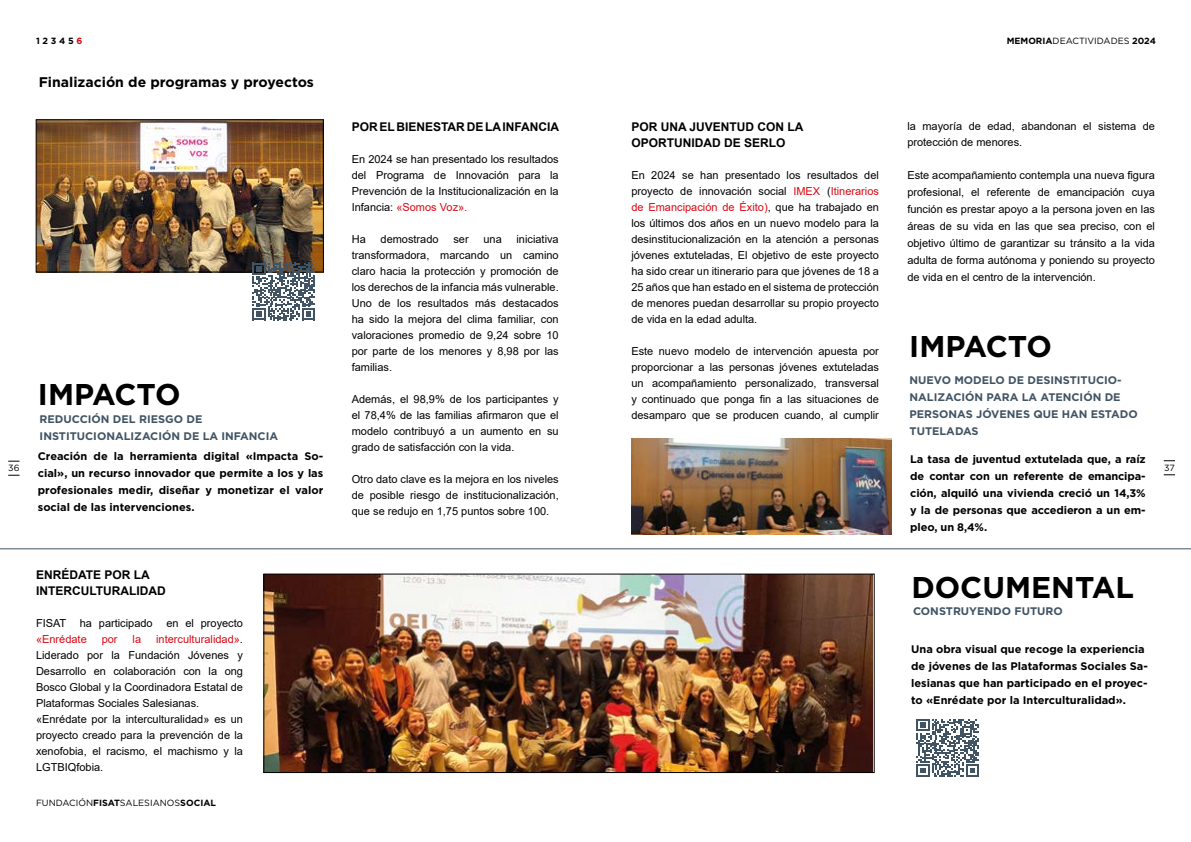
<style>
.page{position:relative;width:1191px;height:842px;background:#fff}
.page>*{position:absolute;margin:0;border:0;box-sizing:border-box;transform-origin:0 0}
.t1{font:700 30px "Gotham";color:#000}
.t2{font:700 14px "Gotham";color:#000}
.t3{font:700 12px/16px "Arial";color:#000}
.t4{font:11px/16px "Arial";color:#000;text-align:justify}
.t5{font:700 11px/17px "Gotham";color:#000;text-align:justify}
.t6{font:700 11px/17px "Gotham";color:#415464}
.t7{font:11px "Arial";color:#dc0814}
.t8{font:9px "Gotham";color:#000}
.t9{font:700 9px "Gotham";color:#000}
.s1{color:#dc0814}
.s2{font-weight:700}
</style>
<div class="page">
<svg style="left:8px;top:461px;width:12px;height:1px"></svg>
<svg style="left:8px;top:475px;width:12px;height:1px"></svg>
<svg style="left:1163px;top:460px;width:12px;height:1px"></svg>
<svg style="left:1163px;top:474px;width:12px;height:1px"></svg>
<svg style="left:916px;top:719px;width:63px;height:58px"></svg>
<img style="left:631px;top:438px;width:260px;height:96px">
<img style="left:38px;top:122px;width:283px;height:148px">
<div style="left:36px;top:120px;width:287px;height:152px;border:1px solid #000"></div>
<img style="left:266px;top:576px;width:606px;height:195px">
<div style="left:264px;top:574px;width:610px;height:199px;border:1px solid #000"></div>
<svg style="left:252px;top:263px;width:63px;height:57px"></svg>
<hr style="left:0;top:549px;width:1191px;height:1px;background:#415464">
<p class="t9" style="left:36px;top:35px;width:48px">1 2 3 4 5 <span class="s1">6</span></p>
<p class="t2" style="left:39px;top:73px;width:277px">Finalización de programas y proyectos</p>
<p class="t8" style="left:1006px;top:35px;width:151px"><span class="s2">MEMORIA</span>DEACTIVIDADES <span class="s2">2024</span></p>
<p class="t3" style="left:352px;top:118px;width:209px">POR EL BIENESTAR DE LA INFANCIA</p>
<p class="t4" style="left:352px;top:151px;width:208px">En 2024 se han presentado los resultados del Programa de Innovación para la Prevención de la Institucionalización en la Infancia: <span class="s1">«Somos Voz».</span></p>
<p class="t4" style="left:352px;top:231px;width:16px">Ha</p>
<p class="t4" style="left:380px;top:231px;width:60px">demostrado</p>
<p class="t4" style="left:453px;top:231px;width:17px">ser</p>
<p class="t4" style="left:483px;top:231px;width:20px">una</p>
<p class="t3" style="left:631px;top:119px;width:174px">POR UNA JUVENTUD CON LA<br>OPORTUNIDAD DE SERLO</p>
<p class="t4" style="left:631px;top:167px;width:249px">En 2024 se han presentado los resultados del proyecto de innovación social <span class="s1">IMEX</span> (<span class="s1">Itinerarios de Emancipación de Éxito)</span>, que ha trabajado en los últimos dos años en un nuevo modelo para la desinstitucionalización en la atención a personas jóvenes extuteladas, El objetivo de este proyecto ha sido crear un itinerario para que jóvenes de 18 a 25 años que han estado en el sistema de protección de menores puedan desarrollar su propio proyecto de vida en la edad adulta.</p>
<p class="t4" style="left:631px;top:343px;width:249px">Este nuevo modelo de intervención apuesta por proporcionar a las personas jóvenes extuteladas un acompañamiento personalizado, transversal y continuado que ponga fin a las situaciones de desamparo que se producen cuando, al cumplir</p>
<p class="t4" style="left:907px;top:118px;width:249px">la mayoría de edad, abandonan el sistema de protección de menores.</p>
<p class="t4" style="left:907px;top:167px;width:249px;line-height:17px">Este acompañamiento contempla una nueva figura profesional, el referente de emancipación cuya función es prestar apoyo a la persona joven en las áreas de su vida en las que sea preciso, con el objetivo último de garantizar su tránsito a la vida adulta de forma autónoma y poniendo su proyecto de vida en el centro de la intervención.</p>
<p class="t4" style="left:352px;top:231px;width:208px;text-indent:165px">iniciativa transformadora, marcando un camino claro hacia la protección y promoción de los derechos de la infancia más vulnerable.<br>Uno de los resultados más destacados ha sido la mejora del clima familiar, con valoraciones promedio de 9,24 sobre 10 por parte de los menores y 8,98 por las familias.</p>
<p class="t4" style="left:352px;top:391px;width:208px">Además, el 98,9% de los participantes y el 78,4% de las familias afirmaron que el modelo contribuyó a un aumento en su grado de satisfacción con la vida.</p>
<p class="t4" style="left:352px;top:471px;width:208px">Otro dato clave es la mejora en los niveles de posible riesgo de institucionalización, que se redujo en 1,75 puntos sobre 100.</p>
<h1 class="t1" style="left:909px;top:326px;width:144px">IMPACTO</h1>
<p class="t6" style="left:909px;top:372px;width:230px">NUEVO MODELO DE DESINSTITUCIO-<br>NALIZACIÓN PARA LA ATENCIÓN DE<br>PERSONAS JÓVENES QUE HAN ESTADO<br>TUTELADAS</p>
<h1 class="t1" style="left:38px;top:375px;width:144px">IMPACTO</h1>
<p class="t6" style="left:40px;top:410px;width:240px">REDUCCIÓN DEL RIESGO DE<br>INSTITUCIONALIZACIÓN DE LA INFANCIA</p>
<p class="t5" style="left:38px;top:447px;width:287px">Creación de la herramienta digital «Impacta So&shy;cial», un recurso innovador que permite a los y las profesionales medir, diseñar y monetizar el valor social de las intervenciones.</p>
<p class="t5" style="left:910px;top:451px;width:237px">La tasa de juventud extutelada que, a raíz de contar con un referente de emancipa&shy;ción, alquiló una vivienda creció un 14,3% y la de personas que accedieron a un em&shy;pleo, un 8,4%.</p>
<p class="t8" style="left:8px;top:462px;width:13px">36</p>
<p class="t8" style="left:1164px;top:462px;width:12px">37</p>
<p class="t3" style="left:36px;top:567px;width:131px">ENRÉDATE POR LA<br>INTERCULTURALIDAD</p>
<p class="t4" style="left:36px;top:615px;width:208px">FISAT ha participado en el proyecto</p>
<p class="t7" style="left:36px;top:631px;width:52px">«Enrédate</p>
<p class="t7" style="left:102px;top:631px;width:17px">por</p>
<p class="t7" style="left:133px;top:631px;width:10px">la</p>
<p class="t4" style="left:36px;top:631px;width:208px;text-align:left;text-indent:120px"><span class="s1">interculturalidad»</span>.<br>Liderado por la Fundación Jóvenes y Desarrollo en colaboración con la ong Bosco Global y la Coordinadora Estatal de Plataformas Sociales Salesianas. «Enrédate por la interculturalidad» es un proyecto creado para la prevención de la xenofobia, el racismo, el machismo y la LGTBIQfobia.</p>
<p class="t8" style="left:36px;top:797px;width:181px">FUNDACIÓN<span class="s2">FISAT</span>SALESIANOS<span class="s2">SOCIAL</span></p>
<h1 class="t1" style="left:911px;top:568px;width:224px">DOCUMENTAL</h1>
<p class="t6" style="left:913px;top:603px;width:151px">CONSTRUYENDO FUTURO</p>
<p class="t5" style="left:911px;top:640px;width:238px;text-align:left">Una obra visual que recoge la experiencia de jóvenes de las Plataformas Sociales Sa&shy;lesianas que han participado en el proyec&shy;to «Enrédate por la Interculturalidad».</p>
</div>
